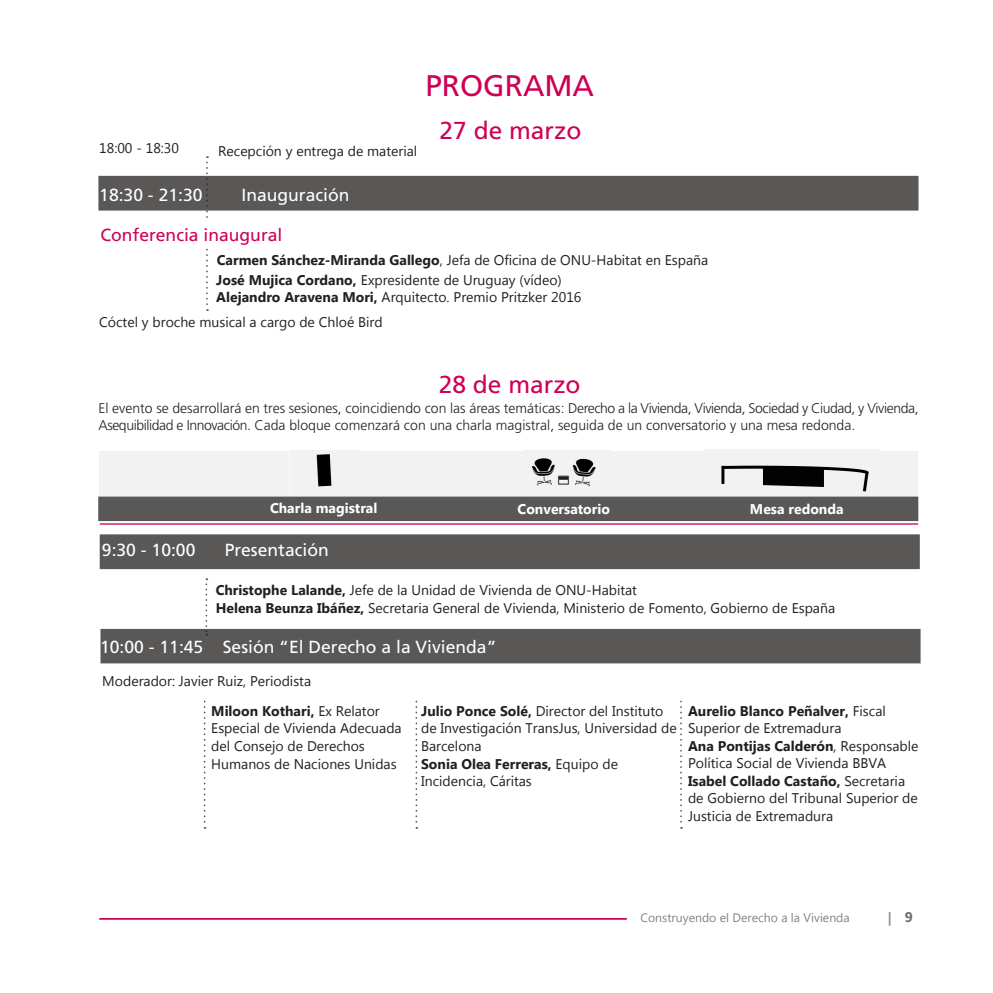
<style>
.page{position:relative;width:993px;height:993px;background:#fff}
.page>*{position:absolute;margin:0;border:0;box-sizing:border-box;transform-origin:0 0}
.Título_1{font:29.75px "Frutiger LT Std";color:#ce0056}
.Título_1-2{font:24.5px "Frutiger LT Std";color:#ce0056}
.Título_1-3{font:17.5px "Frutiger LT Std";color:#fff}
.Título_1-4{font:17.5px "Frutiger LT Std";color:#ce0056}
.parrafo_cuerpo{font:14px/17.5px "Myanmar Text";color:#231f20}
.parrafo_cuerpo-2{font:300 14px/17.5px "Frutiger LT Std";color:#231f20}
.Nota_al_pie{font:700 14px "Myanmar Text";color:#fff}
.t1{font:700 14px "Myanmar Text";color:#6c6d70}
.t2{font:12.25px "Myanmar Text";color:#808285}
.s1{font-weight:700}
</style>
<div class="page">
<svg style="left:888px;top:912px;width:2px;height:13px"></svg>
<hr style="left:99px;top:917px;width:527px;height:2px;background:#ce0056">
<div style="left:101px;top:629px;width:818px;height:33px;background:#5a5757"></div>
<div style="left:100px;top:628px;width:820px;height:35px;border:2px solid #231f20"></div>
<div style="left:101px;top:535px;width:817px;height:33px;background:#5a5757"></div>
<div style="left:100px;top:534px;width:819px;height:35px;border:2px solid #231f20"></div>
<svg style="left:206px;top:156px;width:2px;height:155px"></svg>
<div style="left:99px;top:177px;width:818px;height:33px;background:#5a5757"></div>
<div style="left:98px;top:176px;width:820px;height:34px;border:2px solid #231f20"></div>
<svg style="left:205px;top:578px;width:2px;height:57px"></svg>
<div style="left:99px;top:222px;width:817px;height:25px;background:#fff"></div>
<div style="left:99px;top:451px;width:818px;height:44px;background:#f2f2f2"></div>
<div style="left:99px;top:497px;width:818px;height:23px;background:#5a5757"></div>
<div style="left:98px;top:496px;width:820px;height:25px;border:2px solid #231f20"></div>
<img style="left:290px;top:450px;width:70px;height:37px">
<img style="left:523px;top:450px;width:87px;height:37px">
<img style="left:705px;top:449px;width:173px;height:43px">
<hr style="left:100px;top:523px;width:817px;height:1px;background:#ce0056">
<svg style="left:415px;top:700px;width:2px;height:128px"></svg>
<svg style="left:204px;top:700px;width:1px;height:128px"></svg>
<svg style="left:680px;top:700px;width:1px;height:128px"></svg>
<div style="left:100px;top:663px;width:819px;height:34px;border:2px solid #fff"></div>
<p class="parrafo_cuerpo" style="left:99px;top:139px;width:81px">18:00 - 18:30</p>
<p class="parrafo_cuerpo" style="left:218px;top:142px;width:200px">Recepción y entrega de material</p>
<p class="Título_1-3" style="left:99px;top:184px;width:105px">18:30 - 21:30</p>
<p class="Título_1-3" style="left:241px;top:184px;width:109px">Inauguración</p>
<p class="Título_1" style="left:425px;top:68px;width:170px">PROGRAMA</p>
<p class="Título_1-2" style="left:439px;top:116px;width:143px">27 de marzo</p>
<p class="Título_1-4" style="left:100px;top:225px;width:183px">Conferencia inaugural</p>
<p class="parrafo_cuerpo" style="left:217px;top:251px;width:493px"><span class="s1">Carmen Sánchez-Miranda Gallego</span>, Jefa de Oficina de ONU-Habitat en España</p>
<p class="parrafo_cuerpo" style="left:216px;top:271px;width:347px"><span class="s1">José Mujica Cordano,</span> Expresidente de Uruguay (vídeo)</p>
<p class="parrafo_cuerpo" style="left:216px;top:288px;width:366px"><span class="s1">Alejandro Aravena Mori,</span> Arquitecto. Premio Pritzker 2016</p>
<p class="parrafo_cuerpo" style="left:99px;top:313px;width:285px">Cóctel y broche musical a cargo de Chloé Bird</p>
<p class="Título_1-2" style="left:439px;top:370px;width:143px">28 de marzo</p>
<p class="parrafo_cuerpo-2" style="left:98px;top:399px;width:821px">El evento se desarrollará en tres sesiones, coincidiendo con las áreas temáticas: Derecho a la Vivienda, Vivienda, Sociedad y Ciudad, y Vivienda,<br>Asequibilidad e Innovación. Cada bloque comenzará con una charla magistral, seguida de un conversatorio y una mesa redonda.</p>
<p class="Nota_al_pie" style="left:270px;top:500px;width:109px">Charla magistral</p>
<p class="Nota_al_pie" style="left:517px;top:500px;width:94px">Conversatorio</p>
<p class="Nota_al_pie" style="left:749px;top:500px;width:95px">Mesa redonda</p>
<p class="Título_1-3" style="left:102px;top:539px;width:95px">9:30 - 10:00</p>
<p class="Título_1-3" style="left:224px;top:539px;width:106px">Presentación</p>
<p class="parrafo_cuerpo" style="left:216px;top:581px;width:422px"><span class="s1">Christophe Lalande,</span> Jefe de la Unidad de Vivienda de ONU-Habitat</p>
<p class="parrafo_cuerpo" style="left:216px;top:599px;width:620px"><span class="s1">Helena Beunza Ibáñez,</span> Secretaria General de Vivienda, Ministerio de Fomento, Gobierno de España</p>
<p class="Título_1-3" style="left:100px;top:636px;width:397px">10:00 - 11:45 Sesión “El Derecho a la Vivienda”</p>
<p class="parrafo_cuerpo" style="left:102px;top:671px;width:210px">Moderador: Javier Ruiz, Periodista</p>
<p class="parrafo_cuerpo" style="left:211px;top:702px;width:192px"><span class="s1">Miloon Kothari,</span> Ex Relator<br>Especial de Vivienda Adecuada del Consejo de Derechos<br>Humanos de Naciones Unidas</p>
<p class="parrafo_cuerpo" style="left:421px;top:702px;width:257px"><span class="s1">Julio Ponce Solé,</span> Director del Instituto de Investigación TransJus, Universidad de<br>Barcelona</p>
<p class="parrafo_cuerpo" style="left:421px;top:754px;width:198px"><span class="s1">Sonia Olea Ferreras,</span> Equipo de<br>Incidencia, Cáritas</p>
<p class="parrafo_cuerpo" style="left:687px;top:702px;width:199px"><span class="s1">Aurelio Blanco Peñalver,</span> Fiscal<br>Superior de Extremadura</p>
<p class="parrafo_cuerpo" style="left:687px;top:737px;width:232px"><span class="s1">Ana Pontijas Calderón</span>, Responsable<br>Política Social de Vivienda BBVA</p>
<p class="parrafo_cuerpo" style="left:687px;top:772px;width:231px"><span class="s1">Isabel Collado Castaño,</span> Secretaria de Gobierno del Tribunal Superior de<br>Justicia de Extremadura</p>
<p class="t2" style="left:640px;top:909px;width:211px">Construyendo el Derecho a la Vivienda</p>
<p class="t1" style="left:904px;top:908px;width:10px">9</p>
</div>
